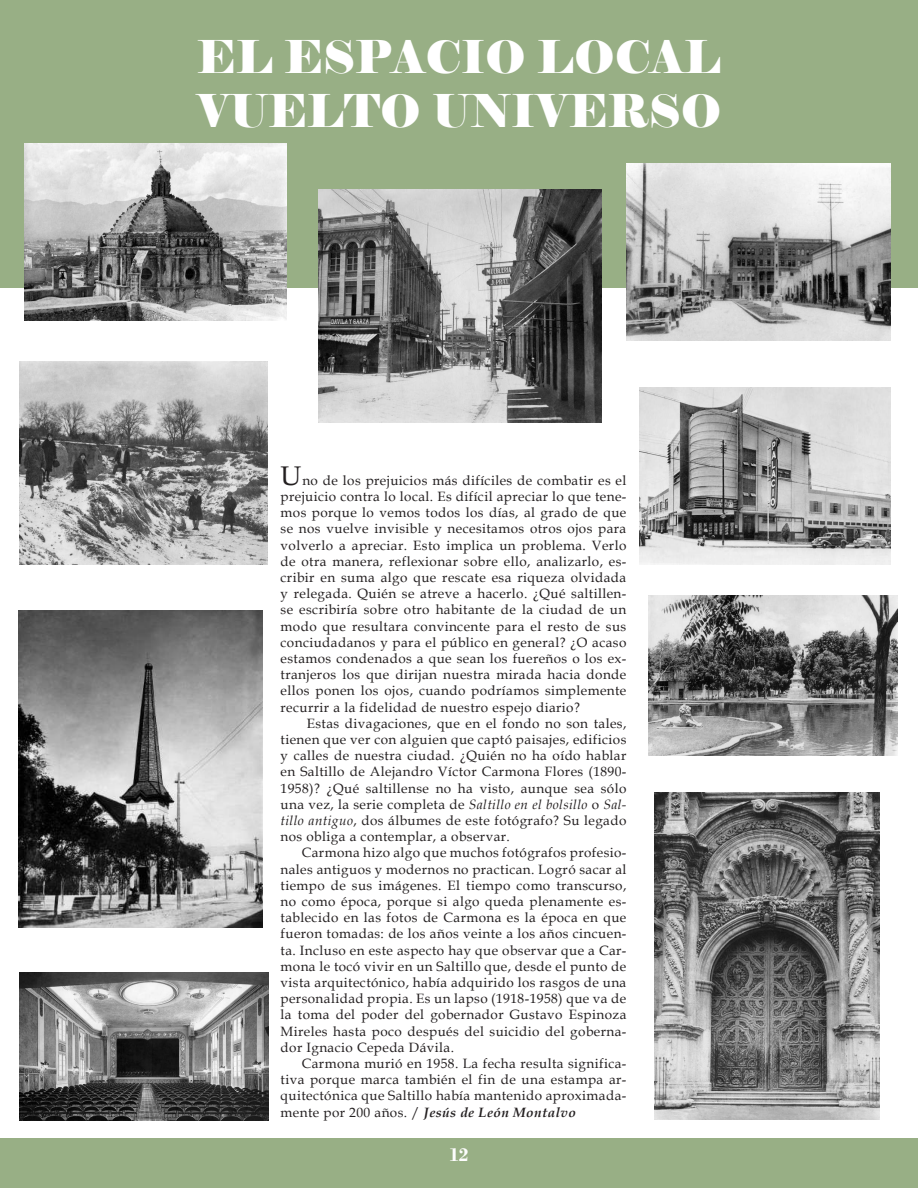
<style>
.page{position:relative;width:918px;height:1188px;background:#fff}
.page>*{position:absolute;margin:0;border:0;box-sizing:border-box;transform-origin:0 0}
.t1{font:45px/54px "Elephant";color:#fff}
.t2{font:700 19.5px "Bodoni";color:#fdfdfd}
.t3{font:13.5px/16.2px "Book Antiqua";letter-spacing:.03em;color:#231f20;text-align:justify}
.s1{font-size:27px}
.s2{font-style:italic}
.s3{font-weight:700;font-style:italic}
</style>
<div class="page">
<div style="left:0;top:1138px;width:918px;height:50px;background:#98af85"></div>
<div style="left:0;top:0;width:918px;height:288px;background:#98af85"></div>
<img style="left:24px;top:144px;width:262px;height:177px">
<img style="left:626px;top:164px;width:264px;height:176px">
<img style="left:318px;top:190px;width:283px;height:232px">
<img style="left:20px;top:362px;width:248px;height:202px">
<img style="left:640px;top:388px;width:250px;height:176px">
<img style="left:19px;top:611px;width:243px;height:317px">
<img style="left:654px;top:792px;width:226px;height:328px">
<img style="left:19px;top:972px;width:249px;height:148px">
<img style="left:648px;top:595px;width:249px;height:161px">
<h1 class="t1" style="left:196px;top:31px;width:527px">EL ESPACIO LOCAL<br>VUELTO UNIVERSO</h1>
<p class="t3" style="left:281px;top:472px;width:347px"><span class="s1">U</span>no de los prejuicios más difíciles de combatir es el prejuicio contra lo local. Es difícil apreciar lo que tene&shy;mos porque lo vemos todos los días, al grado de que se nos vuelve invisible y necesitamos otros ojos para volverlo a apreciar. Esto implica un problema. Verlo de otra manera, reflexionar sobre ello, analizarlo, es&shy;cribir en suma algo que rescate esa riqueza olvidada y relegada. Quién se atreve a hacerlo. ¿Qué saltillen&shy;se escribiría sobre otro habitante de la ciudad de un modo que resultara convincente para el resto de sus conciudadanos y para el público en general? ¿O acaso estamos condenados a que sean los fuereños o los ex&shy;tranjeros los que dirijan nuestra mirada hacia donde ellos ponen los ojos, cuando podríamos simplemente recurrir a la fidelidad de nuestro espejo diario?</p>
<p class="t3" style="left:281px;top:715px;width:347px;text-indent:26px">Estas divagaciones, que en el fondo no son tales, tienen que ver con alguien que captó paisajes, edificios y calles de nuestra ciudad. ¿Quién no ha oído hablar en Saltillo de Alejandro Víctor Carmona Flores (1890- 1958)? ¿Qué saltillense no ha visto, aunque sea sólo una vez, la serie completa de <span class="s2">Saltillo en el bolsillo</span> o <span class="s2">Sal&shy;tillo antiguo</span>, dos álbumes de este fotógrafo? Su legado nos obliga a contemplar, a observar.</p>
<p class="t3" style="left:281px;top:844px;width:347px;text-indent:21px">Carmona hizo algo que muchos fotógrafos profesio&shy;nales antiguos y modernos no practican. Logró sacar al tiempo de sus imágenes. El tiempo como transcurso, no como época, porque si algo queda plenamente es&shy;tablecido en las fotos de Carmona es la época en que fueron tomadas: de los años veinte a los años cincuen&shy;ta. Incluso en este aspecto hay que observar que a Car&shy;mona le tocó vivir en un Saltillo que, desde el punto de vista arquitectónico, había adquirido los rasgos de una personalidad propia. Es un lapso (1918-1958) que va de la toma del poder del gobernador Gustavo Espinoza Mireles hasta poco después del suicidio del goberna&shy;dor Ignacio Cepeda Dávila.</p>
<p class="t3" style="left:281px;top:1055px;width:347px;text-indent:21px">Carmona murió en 1958. La fecha resulta significa&shy;tiva porque marca también el fin de una estampa ar&shy;quitectónica que Saltillo había mantenido aproximada&shy;mente por 200 años. / <span class="s3">Jesús de León Montalvo</span></p>
<h2 class="t2" style="left:449px;top:1143px;width:21px">12</h2>
</div>
